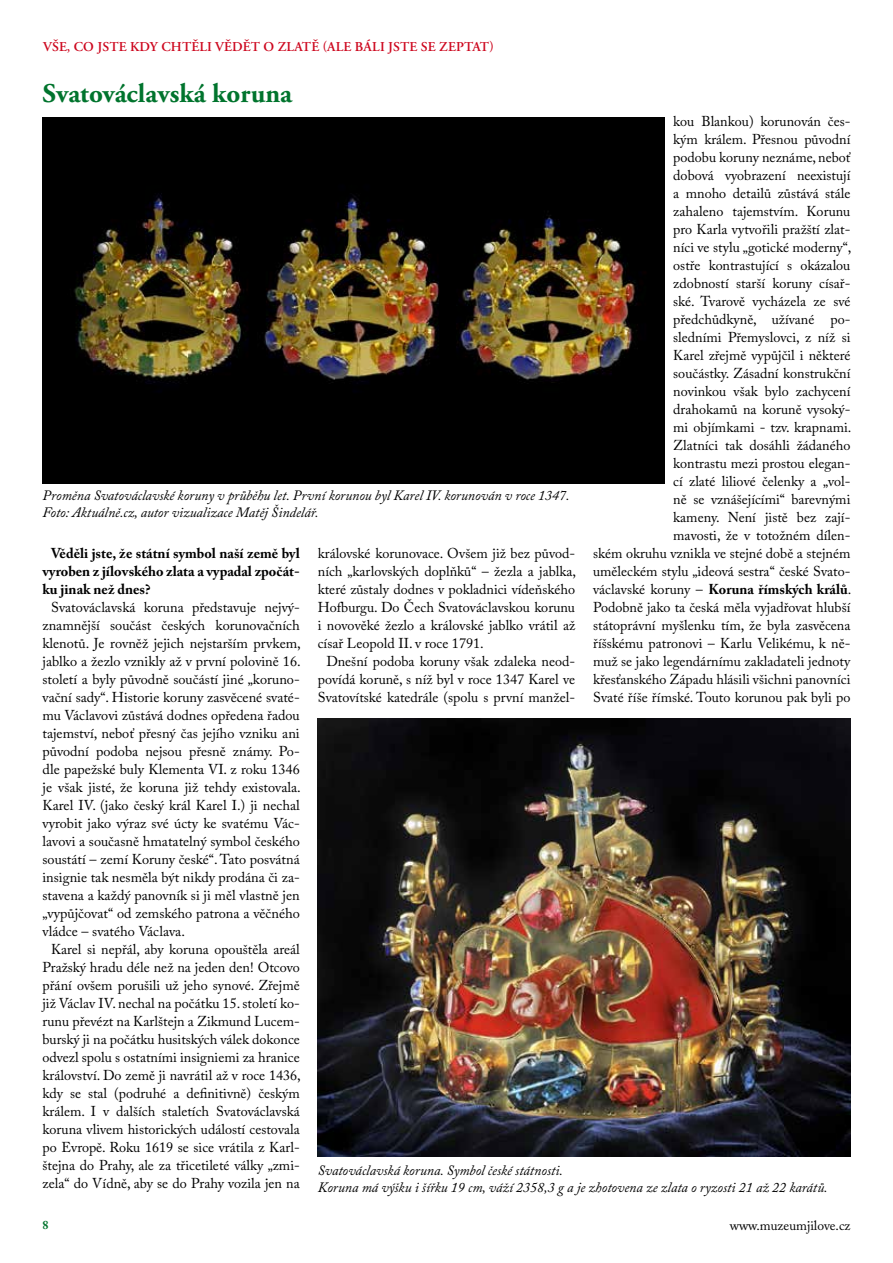
<style>
.page{position:relative;width:893px;height:1263px;background:#fff}
.page>*{position:absolute;margin:0;border:0;box-sizing:border-box;transform-origin:0 0}
.t1{font:700 27px "Adobe Garamond Pro";color:#00742d}
.t2{font:14.25px/18px "Adobe Caslon Pro";color:#000;text-align:right}
.t3{font:italic 14.25px/17.1px "Adobe Caslon Pro";color:#000}
.t4{font:700 14.25px/18px "Adobe Caslon Pro";color:#000;text-align:justify}
.t5{font:600 13.5px "Adobe Garamond Pro";letter-spacing:.015em;color:#cd071e}
.t6{font:13.5px "Adobe Caslon Pro";color:#000}
.t7{font:700 12px "Adobe Caslon Pro";color:#00742d}
.s1{font-weight:700}
</style>
<div class="page">
<img style="left:43px;top:117px;width:622px;height:366px">
<img style="left:318px;top:719px;width:532px;height:437px">
<p class="t5" style="left:43px;top:39px;width:452px">VŠE, CO JSTE KDY CHTĚLI VĚDĚT O ZLATĚ (ALE BÁLI JSTE SE ZEPTAT)</p>
<h1 class="t1" style="left:43px;top:78px;width:251px">Svatováclavská koruna</h1>
<p class="t2" style="left:593px;top:112px;width:260px">kou Blankou) korunován čes-<br>kým králem. Přesnou původní<br>podobu koruny neznáme, neboť<br>dobová vyobrazení neexistují<br>a mnoho detailů zůstává stále<br>zahaleno tajemstvím. Korunu<br>pro Karla vytvořili pražští zlat-<br>níci ve stylu „gotické moderny“,<br>ostře kontrastující s okázalou<br>zdobností starší koruny císař-<br>ské. Tvarově vycházela ze své předchůdkyně, užívané po-<br>sledními Přemyslovci, z níž si<br>Karel zřejmě vypůjčil i některé<br>součástky. Zásadní konstrukční<br>novinkou však bylo zachycení<br>drahokamů na koruně vysoký-<br>mi objímkami - tzv. krapnami.<br>Zlatníci tak dosáhli žádaného<br>kontrastu mezi prostou elegan-<br>cí zlaté liliové čelenky a „vol-<br>ně se vznášejícími“ barevnými<br>kameny. Není jistě bez zají-<br>mavosti, že v totožném dílen-<br>ském okruhu vznikla ve stejné době a stejném uměleckém stylu „ideová sestra“ české Svato&shy;václavské koruny – <span class="s1">Koruna římských králů</span>.<br>Podobně jako ta česká měla vyjadřovat hlubší státoprávní myšlenku tím, že byla zasvěcena říšskému patronovi – Karlu Velikému, k ně&shy;muž se jako legendárnímu zakladateli jednoty křesťanského Západu hlásili všichni panovníci Svaté říše římské. Touto korunou pak byli po</p>
<p class="t3" style="left:43px;top:487px;width:529px">Proměna Svatováclavské koruny v průběhu let. První korunou byl Karel IV. korunován v roce 1347.<br>Foto: Aktuálně.cz, autor vizualizace Matěj Šindelář.</p>
<p class="t4" style="left:43px;top:544px;width:259px;text-indent:9px">Věděli jste, že státní symbol naší země byl vyroben z jílovského zlata a vypadal zpočát&shy;ku jinak než dnes?</p>
<p class="t2" style="left:51px;top:598px;width:250px">Svatováclavská koruna představuje nejvý-</p>
<p class="t2" style="left:43px;top:616px;width:259px">znamnější součást českých korunovačních</p>
<p class="t2" style="left:43px;top:634px;width:260px">klenotů. Je rovněž jejich nejstarším prvkem,</p>
<p class="t2" style="left:43px;top:652px;width:260px">jablko a žezlo vznikly až v první polovině 16.</p>
<p class="t2" style="left:43px;top:670px;width:259px">století a byly původně součástí jiné „koruno-</p>
<p class="t2" style="left:43px;top:688px;width:259px">vační sady“. Historie koruny zasvěcené svaté-</p>
<p class="t2" style="left:43px;top:706px;width:259px">mu Václavovi zůstává dodnes opředena řadou</p>
<p class="t2" style="left:43px;top:724px;width:259px">tajemství, neboť přesný čas jejího vzniku ani</p>
<p class="t2" style="left:43px;top:742px;width:259px">původní podoba nejsou přesně známy. Po-</p>
<p class="t2" style="left:43px;top:760px;width:259px">dle papežské buly Klementa VI. z roku 1346</p>
<p class="t2" style="left:43px;top:778px;width:260px">je však jisté, že koruna již tehdy existovala.</p>
<p class="t2" style="left:43px;top:796px;width:259px">Karel IV. (jako český král Karel I.) ji nechal</p>
<p class="t2" style="left:43px;top:814px;width:259px">vyrobit jako výraz své úcty ke svatému Vác-</p>
<p class="t2" style="left:43px;top:832px;width:259px">lavovi a současně hmatatelný symbol českého</p>
<p class="t2" style="left:43px;top:850px;width:259px">soustátí – zemí Koruny české“. Tato posvátná</p>
<p class="t2" style="left:43px;top:868px;width:259px">insignie tak nesměla být nikdy prodána či za-</p>
<p class="t2" style="left:43px;top:886px;width:259px">stavena a každý panovník si ji měl vlastně jen</p>
<p class="t2" style="left:43px;top:904px;width:259px">„vypůjčovat“ od zemského patrona a věčného</p>
<p class="t2" style="left:43px;top:922px;width:144px">vládce – svatého Václava.</p>
<p class="t2" style="left:51px;top:940px;width:250px">Karel si nepřál, aby koruna opouštěla areál</p>
<p class="t2" style="left:43px;top:958px;width:259px">Pražský hradu déle než na jeden den! Otcovo</p>
<p class="t2" style="left:43px;top:976px;width:259px">přání ovšem porušili už jeho synové. Zřejmě</p>
<p class="t2" style="left:43px;top:994px;width:259px">již Václav IV. nechal na počátku 15. století ko-</p>
<p class="t2" style="left:43px;top:1012px;width:259px">runu převézt na Karlštejn a Zikmund Lucem-</p>
<p class="t2" style="left:43px;top:1030px;width:259px">burský ji na počátku husitských válek dokonce</p>
<p class="t2" style="left:43px;top:1048px;width:259px">odvezl spolu s ostatními insigniemi za hranice</p>
<p class="t2" style="left:43px;top:1066px;width:260px">království. Do země ji navrátil až v roce 1436,</p>
<p class="t2" style="left:43px;top:1084px;width:259px">kdy se stal (podruhé a definitivně) českým</p>
<p class="t2" style="left:43px;top:1102px;width:259px">králem. I v dalších staletích Svatováclavská</p>
<p class="t2" style="left:43px;top:1120px;width:259px">koruna vlivem historických událostí cestovala</p>
<p class="t2" style="left:43px;top:1138px;width:259px">po Evropě. Roku 1619 se sice vrátila z Karl-</p>
<p class="t2" style="left:43px;top:1156px;width:259px">štejna do Prahy, ale za třicetileté války „zmi-</p>
<p class="t2" style="left:43px;top:1174px;width:259px">zela“ do Vídně, aby se do Prahy vozila jen na</p>
<p class="t2" style="left:318px;top:544px;width:259px">královské korunovace. Ovšem již bez původ-</p>
<p class="t2" style="left:318px;top:562px;width:260px">ních „karlovských doplňků“ – žezla a jablka,</p>
<p class="t2" style="left:318px;top:580px;width:259px">které zůstaly dodnes v pokladnici vídeňského</p>
<p class="t2" style="left:318px;top:598px;width:259px">Hofburgu. Do Čech Svatováclavskou korunu</p>
<p class="t2" style="left:318px;top:616px;width:259px">i novověké žezlo a královské jablko vrátil až</p>
<p class="t2" style="left:318px;top:634px;width:167px">císař Leopold II. v roce 1791.</p>
<p class="t2" style="left:326px;top:652px;width:250px">Dnešní podoba koruny však zdaleka neod-</p>
<p class="t2" style="left:318px;top:670px;width:259px">povídá koruně, s níž byl v roce 1347 Karel ve</p>
<p class="t2" style="left:318px;top:688px;width:259px">Svatovítské katedrále (spolu s první manžel-</p>
<p class="t3" style="left:318px;top:1162px;width:511px">Svatováclavská koruna. Symbol české státnosti.<br>Koruna má výšku i šířku 19 cm, váží 2358,3 g a je zhotovena ze zlata o ryzosti 21 až 22 karátů.</p>
<p class="t7" style="left:43px;top:1218px;width:7px">8</p>
<p class="t6" style="left:730px;top:1218px;width:122px">www.muzeumjilove.cz</p>
</div>
